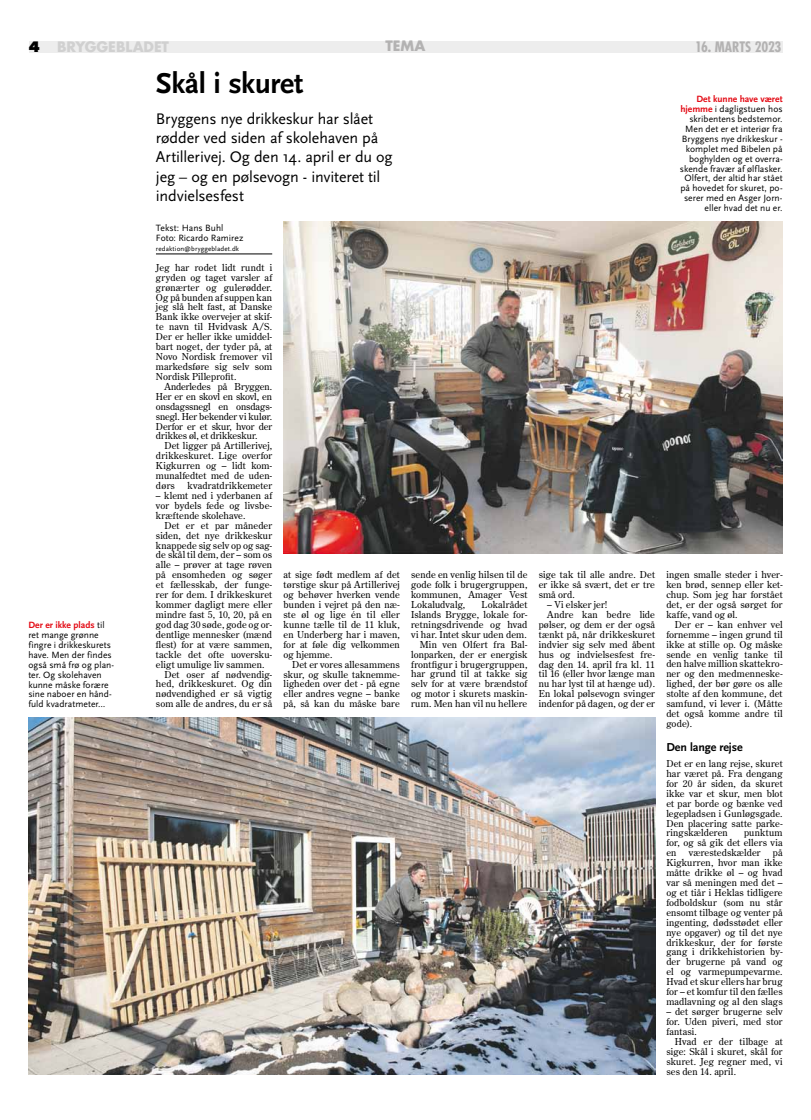
<style>
.page{position:relative;width:811px;height:1120px;background:#fff}
.page>*{position:absolute;margin:0;border:0;box-sizing:border-box;transform-origin:0 0}
.t1{font:700 30px "Scala Sans";letter-spacing:-.02em;color:#000}
.t2{font:16px/19.2px "Scala Sans";letter-spacing:-.01em;color:#000}
.t3{font:700 14px "Futura";letter-spacing:-.005em;color:#d0d0d0}
.t4{font:700 condensed 14px "Futura";letter-spacing:-.015em;color:#b3b2b2}
.t5{font:700 14px "Futura";color:#b3b2b2}
.t6{font:700 12px "Scala Sans";letter-spacing:-.01em;color:#000}
.t7{font:9.5px/9.9px "Century Old Style Std";letter-spacing:.01em;color:#000;text-align:justify}
.t8{font:9.5px/9.9px "Scala Sans";letter-spacing:.005em;color:#000}
.t9{font:7px "Scala Sans";letter-spacing:.015em;color:#000}
.s1{font-weight:800;color:#000}
.s2{font-weight:700;color:#e30a14}
</style>
<div class="page">
<div style="left:29px;top:41px;width:753px;height:11px;background:#ededed"></div>
<hr style="left:156px;top:254px;width:116px;height:1px;background:#000">
<img style="left:283px;top:221px;width:499px;height:332px">
<img style="left:28px;top:717px;width:627px;height:357px">
<h3 class="t3" style="left:28px;top:38px;width:142px"><span class="s1">4</span> BRYGGEBLADET</h3>
<h3 class="t5" style="left:385px;top:36px;width:41px">TEMA</h3>
<h3 class="t4" style="left:695px;top:38px;width:88px">16. MARTS 2023</h3>
<h1 class="t1" style="left:156px;top:67px;width:149px">Skål i skuret</h1>
<h2 class="t2" style="left:156px;top:109px;width:238px">Bryggens nye drikkeskur har slået rødder ved siden af skolehaven på<br>Artillerivej. Og den 14. april er du og jeg – og en pølsevogn - inviteret til indvielsesfest</h2>
<p class="t8" style="left:156px;top:223px;width:89px">Tekst: Hans Buhl<br>Foto: Ricardo Ramirez</p>
<p class="t9" style="left:156px;top:245px;width:85px">redaktion@bryggebladet.dk</p>
<p class="t7" style="left:156px;top:262px;width:118px">Jeg har rodet lidt rundt i gryden og taget varsler af grønærter og gulerødder.<br>Og på bunden af suppen kan jeg slå helt fast, at Danske Bank ikke overvejer at skif&shy;te navn til Hvidvask A/S.<br>Der er heller ikke umiddel&shy;bart noget, der tyder på, at Novo Nordisk fremover vil markedsføre sig selv som Nordisk Pilleprofit.</p>
<p class="t7" style="left:156px;top:381px;width:118px;text-indent:9px">Anderledes på Bryggen.<br>Her er en skovl en skovl, en onsdagssnegl en onsdags&shy;snegl. Her bekender vi kulør.<br>Derfor er et skur, hvor der drikkes øl, et drikkeskur.</p>
<p class="t7" style="left:156px;top:441px;width:118px;text-indent:9px">Det ligger på Artillerivej, drikkeskuret. Lige overfor Kigkurren og – lidt kom&shy;munalfedtet med de uden&shy;dørs</p>
<p class="t8" style="left:680px;top:94px;width:104px;text-align:right"><span class="s2">Det kunne have været hjemme</span> i dagligstuen hos skribentens bedstemor.<br>Men det er et interiør fra<br>Bryggens nye drikkeskur - komplet med Bibelen på boghylden og et overra&shy;skende fravær af ølflasker.<br>Olfert, der altid har stået på hovedet for skuret, po&shy;serer med en Asger Jorn&shy;eller hvad det nu er.</p>
<p class="t7" style="left:187px;top:480px;width:86px">kvadratdrikkemeter</p>
<p class="t7" style="left:156px;top:490px;width:118px">– klemt ned i yderbanen af vor bydels fede og livsbe&shy;kræftende skolehave.</p>
<p class="t7" style="left:164px;top:520px;width:109px">Det er et par måneder</p>
<p class="t7" style="left:156px;top:530px;width:118px">siden, det nye drikkeskur</p>
<p class="t7" style="left:156px;top:540px;width:118px">knappede sig selv op og sag-</p>
<p class="t7" style="left:156px;top:550px;width:118px">de skål til dem, der – som os</p>
<p class="t7" style="left:156px;top:560px;width:118px">alle – prøver at tage røven</p>
<p class="t7" style="left:156px;top:570px;width:118px">på ensomheden og søger</p>
<p class="t7" style="left:156px;top:580px;width:118px">et fællesskab, der funge-</p>
<p class="t7" style="left:156px;top:589px;width:118px">rer for dem. I drikkeskuret</p>
<p class="t7" style="left:156px;top:599px;width:118px">kommer dagligt mere eller</p>
<p class="t7" style="left:156px;top:609px;width:118px">mindre fast 5, 10, 20, på en</p>
<p class="t7" style="left:156px;top:619px;width:118px">god dag 30 søde, gode og or-</p>
<p class="t7" style="left:156px;top:629px;width:118px">dentlige mennesker (mænd</p>
<p class="t7" style="left:156px;top:639px;width:118px">flest) for at være sammen,</p>
<p class="t7" style="left:156px;top:649px;width:118px">tackle det ofte uoversku-</p>
<p class="t7" style="left:156px;top:659px;width:110px">eligt umulige liv sammen.</p>
<p class="t7" style="left:164px;top:669px;width:109px">Det oser af nødvendig-</p>
<p class="t7" style="left:156px;top:679px;width:118px">hed, drikkeskuret. Og din</p>
<p class="t7" style="left:156px;top:689px;width:118px">nødvendighed er så vigtig</p>
<p class="t7" style="left:156px;top:699px;width:118px">som alle de andres, du er så</p>
<p class="t7" style="left:666px;top:569px;width:118px">ingen smalle steder i hver&shy;ken brød, sennep eller ket&shy;chup. Som jeg har forstået det, er der også sørget for kaffe, vand og øl.</p>
<p class="t7" style="left:666px;top:619px;width:118px;text-indent:9px">Der er – kan enhver vel fornemme – ingen grund til ikke at stille op. Og måske sende en venlig tanke til den halve million skattekro&shy;ner og den medmenneske&shy;lighed, der bør gøre os alle stolte af den kommune, det samfund, vi lever i. (Måtte det også komme andre til gode).</p>
<p class="t6" style="left:666px;top:740px;width:78px">Den lange rejse</p>
<p class="t7" style="left:666px;top:758px;width:118px">Det er en lang rejse, skuret har været på. Fra dengang for 20 år siden, da skuret ikke var et skur, men blot et par borde og bænke ved legepladsen i Gunløgsgade.<br>Den placering satte parke&shy;ringskælderen</p>
<p class="t7" style="left:539px;top:570px;width:118px">sige tak til alle andre. Det er ikke så svært, det er tre små ord.</p>
<p class="t7" style="left:547px;top:599px;width:62px">– Vi elsker jer!</p>
<p class="t7" style="left:547px;top:609px;width:109px">Andre kan bedre lide</p>
<p class="t7" style="left:539px;top:619px;width:118px">pølser, og dem er der også</p>
<p class="t7" style="left:539px;top:629px;width:118px">tænkt på, når drikkeskuret</p>
<p class="t7" style="left:539px;top:639px;width:118px">indvier sig selv med åbent</p>
<p class="t7" style="left:539px;top:649px;width:118px">hus og indvielsesfest fre-</p>
<p class="t7" style="left:539px;top:659px;width:118px">dag den 14. april fra kl. 11</p>
<p class="t7" style="left:539px;top:669px;width:118px">til 16 (eller hvor længe man</p>
<p class="t7" style="left:539px;top:679px;width:118px">nu har lyst til at hænge ud).</p>
<p class="t7" style="left:539px;top:689px;width:118px">En lokal pølsevogn svinger</p>
<p class="t7" style="left:539px;top:698px;width:118px">indenfor på dagen, og der er</p>
<p class="t7" style="left:411px;top:570px;width:118px">sende en venlig hilsen til de gode folk i brugergruppen, kommunen, Amager Vest Lokaludvalg,</p>
<p class="t7" style="left:283px;top:570px;width:118px">at sige født medlem af det tørstige skur på Artillerivej og behøver hverken vende bunden i vejret på den næ&shy;ste øl og lige én til eller kunne tælle til de 11 kluk, en Underberg har i maven, for at føle dig velkommen og hjemme.</p>
<p class="t7" style="left:283px;top:659px;width:118px;text-indent:9px">Det er vores allesammens skur, og skulle taknemme&shy;ligheden over det - på egne eller andres vegne – banke på, så kan du måske bare</p>
<p class="t7" style="left:411px;top:599px;width:118px;text-align:right">Lokalrådet<br>Islands Brygge, lokale for&shy;retningsdrivende og hvad vi har. Intet skur uden dem.<br>Min ven Olfert fra Bal&shy;lonparken, der er energisk frontfigur i brugergruppen, har grund til at takke sig selv for at være brændstof og motor i skurets maskin&shy;rum. Men han vil nu hellere</p>
<p class="t8" style="left:28px;top:620px;width:87px"><span class="s2">Der er ikke plads</span> til ret mange grønne fingre i drikkeskurets have. Men der findes også små frø og plan&shy;ter. Og skolehaven kunne måske forære sine naboer en hånd&shy;fuld kvadratmeter…</p>
<p class="t7" style="left:666px;top:828px;width:118px;text-indent:78px">punktum for, og så gik det ellers via en</p>
<p class="t7" style="left:688px;top:847px;width:73px">værestedskælder</p>
<p class="t7" style="left:666px;top:847px;width:118px;text-indent:107px">på Kigkurren, hvor man ikke måtte drikke øl – og hvad var så meningen med det – og et tiår i Heklas tidligere fodboldskur (som nu står ensomt tilbage og venter på ingenting, dødsstødet eller nye opgaver) og til det nye drikkeskur, der for første gang i drikkehistorien by&shy;der brugerne på vand og el og varmepumpevarme.<br>Hvad et skur ellers har brug for – et komfur til den fælles madlavning og al den slags</p>
<p class="t7" style="left:666px;top:1006px;width:118px">– det sørger brugerne selv for. Uden piveri, med stor fantasi.</p>
<p class="t7" style="left:666px;top:1036px;width:118px;text-indent:9px">Hvad er der tilbage at sige: Skål i skuret, skål for skuret. Jeg regner med, vi ses den 14. april.</p>
</div>
